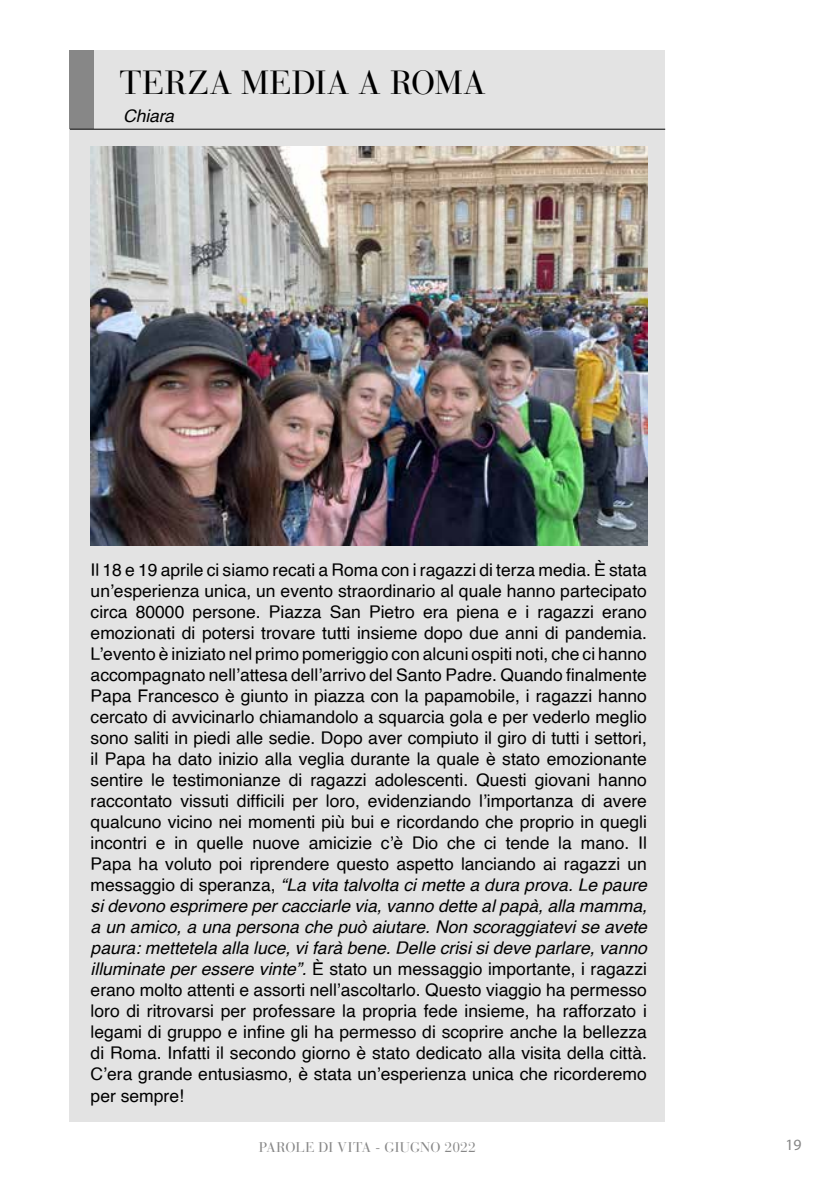
<style>
.page{position:relative;width:834px;height:1181px;background:#fff}
.page>*{position:absolute;margin:0;border:0;box-sizing:border-box;transform-origin:0 0}
.t1{font:33.25px "Bauer Bodoni Std";letter-spacing:.005em;color:#000}
.t2{font:17.5px/21px "Helvetica";color:#000;text-align:justify}
.t3{font:italic 17.5px "Helvetica";letter-spacing:-.01em;color:#000}
.t4{font:15.75px "Myriad Pro";color:#878787}
.t5{font:14px "Bauer Bodoni Std";letter-spacing:.005em;color:#878787}
.s1{font-style:italic}
</style>
<div class="page">
<div style="left:69px;top:50px;width:596px;height:1071px;background:#e3e3e3"></div>
<div style="left:69px;top:50px;width:25px;height:78px;background:#878787"></div>
<hr style="left:70px;top:129px;width:595px;height:1px;background:#000">
<img style="left:91px;top:146px;width:556px;height:400px">
<h1 class="t1" style="left:119px;top:63px;width:367px">TERZA MEDIA A ROMA</h1>
<p class="t3" style="left:123px;top:102px;width:52px">Chiara</p>
<p class="t2" style="left:91px;top:560px;width:558px">Il 18 e 19 aprile ci siamo recati a Roma con i ragazzi di terza media. È stata un’esperienza unica, un evento straordinario al quale hanno partecipato circa 80000 persone. Piazza San Pietro era piena e i ragazzi erano emozionati di potersi trovare tutti insieme dopo due anni di pandemia.<br>L’evento è iniziato nel primo pomeriggio con alcuni ospiti noti, che ci hanno accompagnato nell’attesa dell’arrivo del Santo Padre. Quando finalmente Papa Francesco è giunto in piazza con la papamobile, i ragazzi hanno cercato di avvicinarlo chiamandolo a squarcia gola e per vederlo meglio sono saliti in piedi alle sedie. Dopo aver compiuto il giro di tutti i settori, il Papa ha dato inizio alla veglia durante la quale è stato emozionante sentire le testimonianze di ragazzi adolescenti. Questi giovani hanno raccontato vissuti difficili per loro, evidenziando l’importanza di avere qualcuno vicino nei momenti più bui e ricordando che proprio in quegli incontri e in quelle nuove amicizie c’è Dio che ci tende la mano. Il Papa ha voluto poi riprendere questo aspetto lanciando ai ragazzi un messaggio di speranza, <span class="s1">“La vita talvolta ci mette a dura prova. Le paure si devono esprimere per cacciarle via, vanno dette al papà, alla mamma, a un amico, a una persona che può aiutare. Non scoraggiatevi se avete paura: mettetela alla luce, vi farà bene. Delle crisi si deve parlare, vanno illuminate per essere vinte”.</span> È stato un messaggio importante, i ragazzi erano molto attenti e assorti nell’ascoltarlo. Questo viaggio ha permesso loro di ritrovarsi per professare la propria fede insieme, ha rafforzato i legami di gruppo e infine gli ha permesso di scoprire anche la bellezza di Roma. Infatti il secondo giorno è stato dedicato alla visita della città.<br>C’era grande entusiasmo, è stata un’esperienza unica che ricorderemo per sempre!</p>
<p class="t5" style="left:259px;top:1138px;width:219px">PAROLE DI VITA - GIUGNO 2022</p>
<p class="t4" style="left:785px;top:1135px;width:18px">19</p>
</div>
